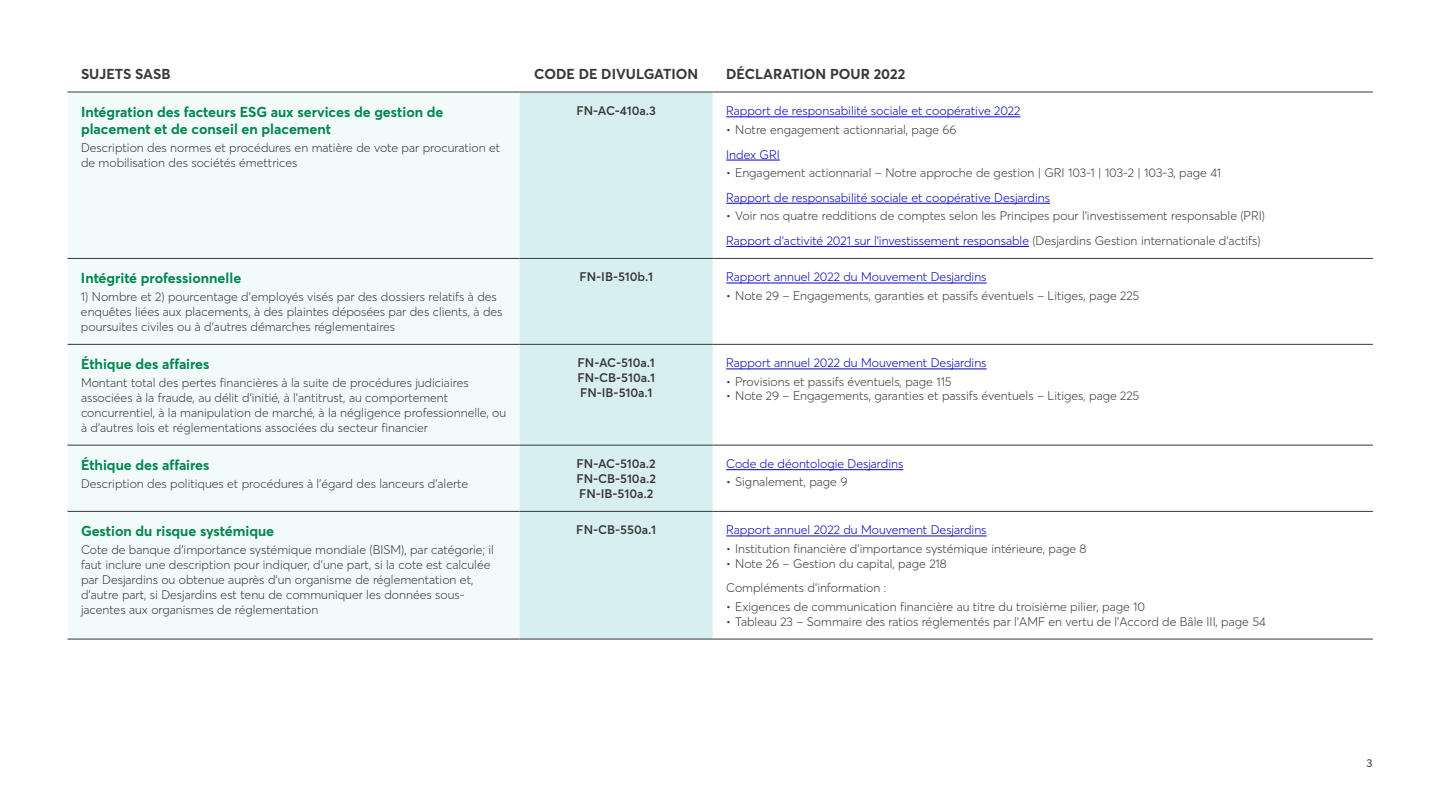
<style>
.page{position:relative;width:1440px;height:810px;background:#fff}
.page>*{position:absolute;margin:0;border:0;box-sizing:border-box;transform-origin:0 0}
.t1{font:700 14.25px/17.1px "Desjardins Sans";color:#00874e}
.TH{font:700 14.25px "Desjardins Sans";color:#383838}
.TD{font:300 12.38px/14.9px "Desjardins Sans";color:#383838}
.TD-2{font:300 12.38px "Desjardins Sans";color:#0000c8}
.TD-3{font:600 12.38px/14.9px "Desjardins Sans";color:#383838;text-align:justify}
.t2{font:11.25px "Averta";color:#383838}
.s1{color:#383838}
</style>
<div class="page">
<div style="left:68px;top:93px;width:452px;height:546px;background:#f2fafa"></div>
<div style="left:520px;top:93px;width:193px;height:546px;background:#d8eff1"></div>
<hr style="left:68px;top:92px;width:452px;height:1px;background:#383838">
<hr style="left:520px;top:92px;width:193px;height:1px;background:#383838">
<hr style="left:713px;top:92px;width:660px;height:1px;background:#383838">
<hr style="left:68px;top:258px;width:452px;height:1px;background:#383838">
<hr style="left:520px;top:258px;width:193px;height:1px;background:#383838">
<hr style="left:713px;top:258px;width:660px;height:1px;background:#383838">
<hr style="left:68px;top:344px;width:452px;height:1px;background:#383838">
<hr style="left:520px;top:344px;width:193px;height:1px;background:#383838">
<hr style="left:713px;top:344px;width:660px;height:1px;background:#383838">
<hr style="left:68px;top:445px;width:452px;height:1px;background:#383838">
<hr style="left:520px;top:445px;width:193px;height:1px;background:#383838">
<hr style="left:713px;top:445px;width:660px;height:1px;background:#383838">
<hr style="left:68px;top:511px;width:452px;height:1px;background:#383838">
<hr style="left:520px;top:511px;width:193px;height:1px;background:#383838">
<hr style="left:713px;top:511px;width:660px;height:1px;background:#383838">
<hr style="left:68px;top:639px;width:452px;height:1px;background:#383838">
<hr style="left:520px;top:639px;width:193px;height:1px;background:#383838">
<hr style="left:713px;top:639px;width:660px;height:1px;background:#383838">
<hr style="left:726px;top:117px;width:294px;height:1px;background:#0000c8">
<hr style="left:726px;top:160px;width:54px;height:1px;background:#0000c8">
<hr style="left:726px;top:203px;width:324px;height:1px;background:#0000c8">
<hr style="left:726px;top:246px;width:303px;height:1px;background:#0000c8">
<hr style="left:726px;top:283px;width:261px;height:1px;background:#0000c8">
<hr style="left:726px;top:369px;width:261px;height:1px;background:#0000c8">
<hr style="left:726px;top:470px;width:177px;height:1px;background:#0000c8">
<hr style="left:726px;top:536px;width:261px;height:1px;background:#0000c8">
<p class="TH" style="left:81px;top:65px;width:91px">SUJETS SASB</p>
<p class="TH" style="left:534px;top:65px;width:166px">CODE DE DIVULGATION</p>
<p class="TH" style="left:726px;top:65px;width:181px">DÉCLARATION POUR 2022</p>
<h2 class="t1" style="left:81px;top:103px;width:364px">Intégration des facteurs ESG aux services de gestion de placement et de conseil en placement</h2>
<p class="TD" style="left:81px;top:140px;width:421px">Description des normes et procédures en matière de vote par procuration et de mobilisation des sociétés émettrices</p>
<p class="TD-3" style="left:576px;top:103px;width:81px">FN-AC-410a.3</p>
<h3 class="TD-2" style="left:726px;top:103px;width:296px">Rapport de responsabilité sociale et coopérative 2022</h3>
<p class="TD" style="left:726px;top:122px;width:232px">• Notre engagement actionnarial, page 66</p>
<h3 class="TD-2" style="left:726px;top:147px;width:55px">Index GRI</h3>
<p class="TD" style="left:726px;top:165px;width:497px">• Engagement actionnarial – Notre approche de gestion | GRI 103-1 | 103-2 | 103-3, page 41</p>
<h3 class="TD-2" style="left:726px;top:190px;width:325px">Rapport de responsabilité sociale et coopérative Desjardins</h3>
<p class="TD" style="left:726px;top:208px;width:540px">• Voir nos quatre redditions de comptes selon les Principes pour l’investissement responsable (PRI)</p>
<p class="TD-2" style="left:726px;top:233px;width:536px">Rapport d’activité 2021 sur l’investissement responsable <span class="s1">(Desjardins Gestion internationale d’actifs)</span></p>
<h2 class="t1" style="left:81px;top:269px;width:162px">Intégrité professionnelle</h2>
<p class="TD" style="left:81px;top:289px;width:423px">1) Nombre et 2) pourcentage d’employés visés par des dossiers relatifs à des enquêtes liées aux placements, à des plaintes déposées par des clients, à des poursuites civiles ou à d’autres démarches réglementaires</p>
<h2 class="t1" style="left:81px;top:355px;width:130px">Éthique des affaires</h2>
<p class="TD" style="left:81px;top:375px;width:427px">Montant total des pertes financières à la suite de procédures judiciaires associées à la fraude, au délit d’initié, à l’antitrust, au comportement concurrentiel, à la manipulation de marché, à la négligence professionnelle, ou à d’autres lois et réglementations associées du secteur financier</p>
<h2 class="t1" style="left:81px;top:456px;width:130px">Éthique des affaires</h2>
<p class="TD" style="left:81px;top:476px;width:389px">Description des politiques et procédures à l’égard des lanceurs d’alerte</p>
<h2 class="t1" style="left:81px;top:522px;width:195px">Gestion du risque systémique</h2>
<p class="TD" style="left:81px;top:542px;width:415px">Cote de banque d’importance systémique mondiale (BISM), par catégorie; il faut inclure une description pour indiquer, d’une part, si la cote est calculée par Desjardins ou obtenue auprès d’un organisme de réglementation et, d’autre part, si Desjardins est tenu de communiquer les données sous&shy;jacentes aux organismes de réglementation</p>
<p class="TD-3" style="left:579px;top:270px;width:75px">FN-IB-510b.1</p>
<h3 class="TD-2" style="left:726px;top:270px;width:262px">Rapport annuel 2022 du Mouvement Desjardins</h3>
<p class="TD" style="left:726px;top:288px;width:415px">• Note 29 – Engagements, garanties et passifs éventuels – Litiges, page 225</p>
<p class="TD-3" style="left:577px;top:356px;width:79px">FN-AC-510a.1<br>FN-CB-510a.1<br>FN-IB-510a.1</p>
<h3 class="TD-2" style="left:726px;top:356px;width:262px">Rapport annuel 2022 du Mouvement Desjardins</h3>
<p class="TD" style="left:726px;top:374px;width:227px">• Provisions et passifs éventuels, page 115</p>
<p class="TD" style="left:726px;top:389px;width:415px">• Note 29 – Engagements, garanties et passifs éventuels – Litiges, page 225</p>
<p class="TD-3" style="left:576px;top:456px;width:81px">FN-AC-510a.2<br>FN-CB-510a.2<br>FN-IB-510a.2</p>
<h3 class="TD-2" style="left:726px;top:456px;width:179px">Code de déontologie Desjardins</h3>
<p class="TD" style="left:726px;top:475px;width:123px">• Signalement, page 9</p>
<p class="TD-3" style="left:576px;top:523px;width:81px">FN-CB-550a.1</p>
<h3 class="TD-2" style="left:726px;top:523px;width:262px">Rapport annuel 2022 du Mouvement Desjardins</h3>
<p class="TD" style="left:726px;top:541px;width:362px">• Institution financière d’importance systémique intérieure, page 8</p>
<p class="TD" style="left:726px;top:556px;width:222px">• Note 26 – Gestion du capital, page 218</p>
<p class="TD" style="left:726px;top:581px;width:162px">Compléments d’information :</p>
<p class="TD" style="left:726px;top:599px;width:420px">• Exigences de communication financière au titre du troisième pilier, page 10</p>
<p class="TD" style="left:726px;top:614px;width:541px">• Tableau 23 – Sommaire des ratios réglementés par l’AMF en vertu de l’Accord de Bâle III, page 54</p>
<p class="t2" style="left:1366px;top:756px;width:8px">3</p>
</div>
